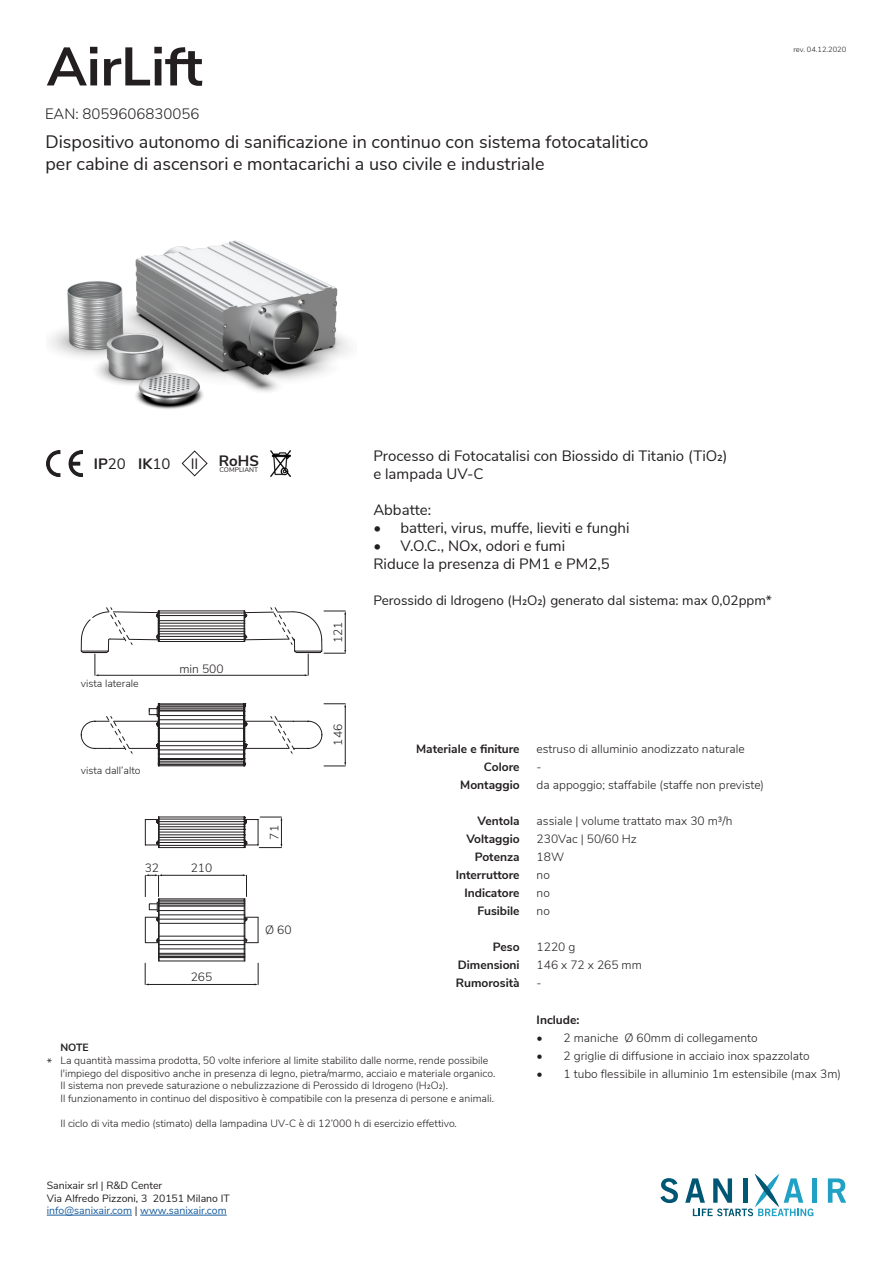
<style>
.page{position:relative;width:893px;height:1263px;background:#fff}
.page>*{position:absolute;margin:0;border:0;box-sizing:border-box;transform-origin:0 0}
.t1{font:700 54px "Nunito Sans";color:#231f20}
.t2{font:18px "Nunito Sans";color:#231f20}
.t3{font:15px "Nunito Sans";color:#231f20}
.t4{font:300 15px "Nunito Sans";color:#231f20}
.t5{font:700 15px "Nunito Sans";color:#231f20}
.t6{font:13.5px "Nunito Sans";color:#231f20}
.t7{font:300 12px "Nunito Sans";color:#231f20}
.t8{font:700 12px "Nunito Sans";color:#231f20}
.t9{font:300 10.5px/12.6px "Nunito Sans";color:#231f20}
.t10{font:10.5px/12.6px "Nunito Sans";color:#231f20}
.t11{font:700 10.5px "Nunito Sans";color:#231f20}
.t12{font:300 7.5px "Nunito Sans";color:#231f20}
.t13{font:6.75px "Nunito Sans";color:#231f20}
.s1{font-weight:400}
.s2{color:#175d9e}
</style>
<div class="page">
<svg style="left:660px;top:1178px;width:18px;height:25px"></svg>
<div style="left:812px;top:1178px;width:5px;height:25px;background:#21a1c4"></div>
<svg style="left:828px;top:1178px;width:18px;height:25px"></svg>
<svg style="left:685px;top:1174px;width:128px;height:42px"></svg>
<hr style="left:47px;top:1215px;width:85px;height:1px;background:#175d9e">
<hr style="left:140px;top:1215px;width:87px;height:1px;background:#175d9e">
<img style="left:50px;top:240px;width:300px;height:169px">
<img style="left:47px;top:451px;width:35px;height:25px">
<svg style="left:181px;top:450px;width:27px;height:27px"></svg>
<img style="left:270px;top:451px;width:20px;height:25px">
<hr style="left:159px;top:914px;width:85px;height:1px;background:#231f20">
<hr style="left:159px;top:949px;width:85px;height:1px;background:#231f20">
<hr style="left:159px;top:940px;width:85px;height:1px;background:#231f20">
<hr style="left:159px;top:923px;width:85px;height:1px;background:#231f20">
<hr style="left:159px;top:944px;width:85px;height:1px;background:#231f20">
<hr style="left:159px;top:936px;width:85px;height:1px;background:#231f20">
<hr style="left:159px;top:919px;width:85px;height:1px;background:#231f20">
<hr style="left:159px;top:910px;width:85px;height:1px;background:#231f20">
<hr style="left:159px;top:961px;width:86px;height:1px;background:#231f20">
<hr style="left:159px;top:899px;width:85px;height:1px;background:#231f20">
<hr style="left:159px;top:900px;width:85px;height:1px;background:#231f20">
<hr style="left:159px;top:953px;width:85px;height:1px;background:#231f20">
<hr style="left:159px;top:902px;width:85px;height:1px;background:#231f20">
<hr style="left:159px;top:956px;width:86px;height:1px;background:#231f20">
<hr style="left:159px;top:957px;width:85px;height:1px;background:#231f20">
<hr style="left:159px;top:954px;width:86px;height:1px;background:#231f20">
<hr style="left:159px;top:905px;width:86px;height:1px;background:#231f20">
<hr style="left:159px;top:906px;width:85px;height:1px;background:#231f20">
<hr style="left:159px;top:903px;width:86px;height:1px;background:#231f20">
<hr style="left:158px;top:899px;width:1px;height:62px;background:#231f20">
<hr style="left:159px;top:899px;width:1px;height:62px;background:#231f20">
<svg style="left:145px;top:816px;width:137px;height:32px"></svg>
<hr style="left:161px;top:875px;width:83px;height:1px;background:#231f20">
<svg style="left:145px;top:874px;width:17px;height:69px"></svg>
<hr style="left:148px;top:984px;width:107px;height:1px;background:#231f20">
<svg style="left:243px;top:874px;width:16px;height:111px"></svg>
<svg style="left:145px;top:963px;width:4px;height:22px"></svg>
<hr style="left:159px;top:641px;width:85px;height:1px;background:#231f20">
<hr style="left:158px;top:636px;width:86px;height:1px;background:#231f20">
<hr style="left:158px;top:631px;width:86px;height:1px;background:#231f20">
<hr style="left:158px;top:639px;width:86px;height:1px;background:#231f20">
<hr style="left:158px;top:628px;width:86px;height:1px;background:#231f20">
<hr style="left:158px;top:634px;width:86px;height:1px;background:#231f20">
<hr style="left:159px;top:611px;width:85px;height:1px;background:#231f20">
<hr style="left:158px;top:623px;width:87px;height:1px;background:#231f20">
<hr style="left:158px;top:613px;width:87px;height:1px;background:#231f20">
<hr style="left:158px;top:620px;width:87px;height:1px;background:#231f20">
<hr style="left:158px;top:615px;width:87px;height:1px;background:#231f20">
<hr style="left:158px;top:626px;width:87px;height:1px;background:#231f20">
<hr style="left:98px;top:675px;width:207px;height:1px;background:#231f20">
<svg style="left:81px;top:607px;width:79px;height:69px"></svg>
<svg style="left:244px;top:607px;width:102px;height:69px"></svg>
<svg style="left:81px;top:703px;width:265px;height:64px"></svg>
<hr style="left:244px;top:611px;width:1px;height:30px;background:#231f20">
<hr style="left:159px;top:817px;width:1px;height:30px;background:#231f20">
<p class="t1" style="left:47px;top:27px;width:157px">AirLift</p>
<p class="t4" style="left:45px;top:103px;width:156px">EAN: 8059606830056</p>
<p class="t2" style="left:45px;top:129px;width:605px">Dispositivo autonomo di sanificazione in continuo con sistema fotocatalitico</p>
<p class="t2" style="left:45px;top:151px;width:501px">per cabine di ascensori e montacarichi a uso civile e industriale</p>
<p class="t12" style="left:793px;top:44px;width:54px">rev. 04.12.2020</p>
<p class="t5" style="left:94px;top:453px;width:34px">IP<span class="s1">20</span></p>
<p class="t5" style="left:138px;top:453px;width:34px">IK<span class="s1">10</span></p>
<p class="t3" style="left:191px;top:453px;width:9px">II</p>
<p class="t5" style="left:219px;top:450px;width:42px">RoHS</p>
<p class="t13" style="left:219px;top:464px;width:40px">COMPLIANT</p>
<p class="t9" style="left:81px;top:677px;width:59px">vista laterale</p>
<p class="t7" style="left:179px;top:660px;width:46px">min 500</p>
<p class="t7" style="left:329px;top:643px;width:23px;rotate:-90deg">121</p>
<p class="t3" style="left:373px;top:445px;width:356px">Processo di Fotocatalisi con Biossido di Titanio (TiO₂)</p>
<p class="t3" style="left:373px;top:463px;width:112px">e lampada UV-C</p>
<p class="t3" style="left:373px;top:499px;width:59px">Abbatte:</p>
<p class="t3" style="left:373px;top:517px;width:258px">• batteri, virus, muffe, lieviti e funghi</p>
<p class="t3" style="left:373px;top:535px;width:193px">• V.O.C., NOx, odori e fumi</p>
<p class="t3" style="left:373px;top:553px;width:238px">Riduce la presenza di PM1 e PM2,5</p>
<p class="t6" style="left:373px;top:591px;width:400px">Perossido di Idrogeno (H2O2) generato dal sistema: max 0,02ppm*</p>
<p class="t9" style="left:81px;top:763px;width:61px">vista dall’alto</p>
<p class="t7" style="left:145px;top:859px;width:16px">32</p>
<p class="t7" style="left:191px;top:859px;width:23px">210</p>
<p class="t7" style="left:191px;top:968px;width:23px">265</p>
<p class="t7" style="left:265px;top:839px;width:16px;rotate:-90deg">71</p>
<p class="t7" style="left:265px;top:921px;width:28px">Ø 60</p>
<p class="t7" style="left:329px;top:746px;width:23px;rotate:-90deg">146</p>
<p class="t8" style="left:416px;top:740px;width:105px">Materiale e finiture</p>
<p class="t8" style="left:484px;top:758px;width:37px">Colore</p>
<p class="t8" style="left:460px;top:776px;width:61px">Montaggio</p>
<p class="t8" style="left:477px;top:812px;width:44px">Ventola</p>
<p class="t8" style="left:466px;top:830px;width:55px">Voltaggio</p>
<p class="t8" style="left:475px;top:848px;width:46px">Potenza</p>
<p class="t8" style="left:456px;top:866px;width:65px">Interruttore</p>
<p class="t8" style="left:464px;top:884px;width:57px">Indicatore</p>
<p class="t8" style="left:477px;top:902px;width:44px">Fusibile</p>
<p class="t8" style="left:493px;top:938px;width:28px">Peso</p>
<p class="t8" style="left:458px;top:956px;width:63px">Dimensioni</p>
<p class="t8" style="left:456px;top:974px;width:65px">Rumorosità</p>
<p class="t7" style="left:47px;top:1054px;width:7px">*</p>
<p class="t11" style="left:60px;top:1040px;width:30px">NOTE</p>
<p class="t9" style="left:60px;top:1053px;width:436px">La quantità massima prodotta, 50 volte inferiore al limite stabilito dalle norme, rende possibile l'impiego del dispositivo anche in presenza di legno, pietra/marmo, acciaio e materiale organico.</p>
<p class="t9" style="left:60px;top:1078px;width:389px">Il sistema non prevede saturazione o nebulizzazione di Perossido di Idrogeno (H2O2).</p>
<p class="t9" style="left:60px;top:1091px;width:435px">Il funzionamento in continuo del dispositivo è compatibile con la presenza di persone e animali.</p>
<p class="t9" style="left:60px;top:1116px;width:398px">Il ciclo di vita medio (stimato) della lampadina UV-C è di 12’000 h di esercizio effettivo.</p>
<p class="t7" style="left:537px;top:740px;width:210px">estruso di alluminio anodizzato naturale</p>
<p class="t7" style="left:537px;top:758px;width:7px">-</p>
<p class="t7" style="left:537px;top:776px;width:229px">da appoggio; staffabile (staffe non previste)</p>
<p class="t7" style="left:537px;top:812px;width:197px">assiale | volume trattato max 30 m3/h</p>
<p class="t7" style="left:537px;top:830px;width:102px">230Vac | 50/60 Hz</p>
<p class="t7" style="left:537px;top:848px;width:29px">18W</p>
<p class="t7" style="left:537px;top:866px;width:15px">no</p>
<p class="t7" style="left:537px;top:884px;width:15px">no</p>
<p class="t7" style="left:537px;top:902px;width:15px">no</p>
<p class="t7" style="left:537px;top:938px;width:40px">1220 g</p>
<p class="t7" style="left:537px;top:956px;width:107px">146 x 72 x 265 mm</p>
<p class="t7" style="left:537px;top:974px;width:7px">-</p>
<p class="t8" style="left:537px;top:1011px;width:44px">Include:</p>
<p class="t7" style="left:537px;top:1029px;width:222px">• 2 maniche Ø 60mm di collegamento</p>
<p class="t7" style="left:537px;top:1047px;width:274px">• 2 griglie di diffusione in acciaio inox spazzolato</p>
<p class="t7" style="left:537px;top:1065px;width:306px">• 1 tubo flessibile in alluminio 1m estensibile (max 3m)</p>
<p class="t10" style="left:47px;top:1178px;width:184px">Sanixair srl | R&amp;D Center<br>Via Alfredo Pizzoni, 3 20151 Milano IT <span class="s2">info@sanixair.com</span> | <span class="s2">www.sanixair.com</span></p>
</div>
